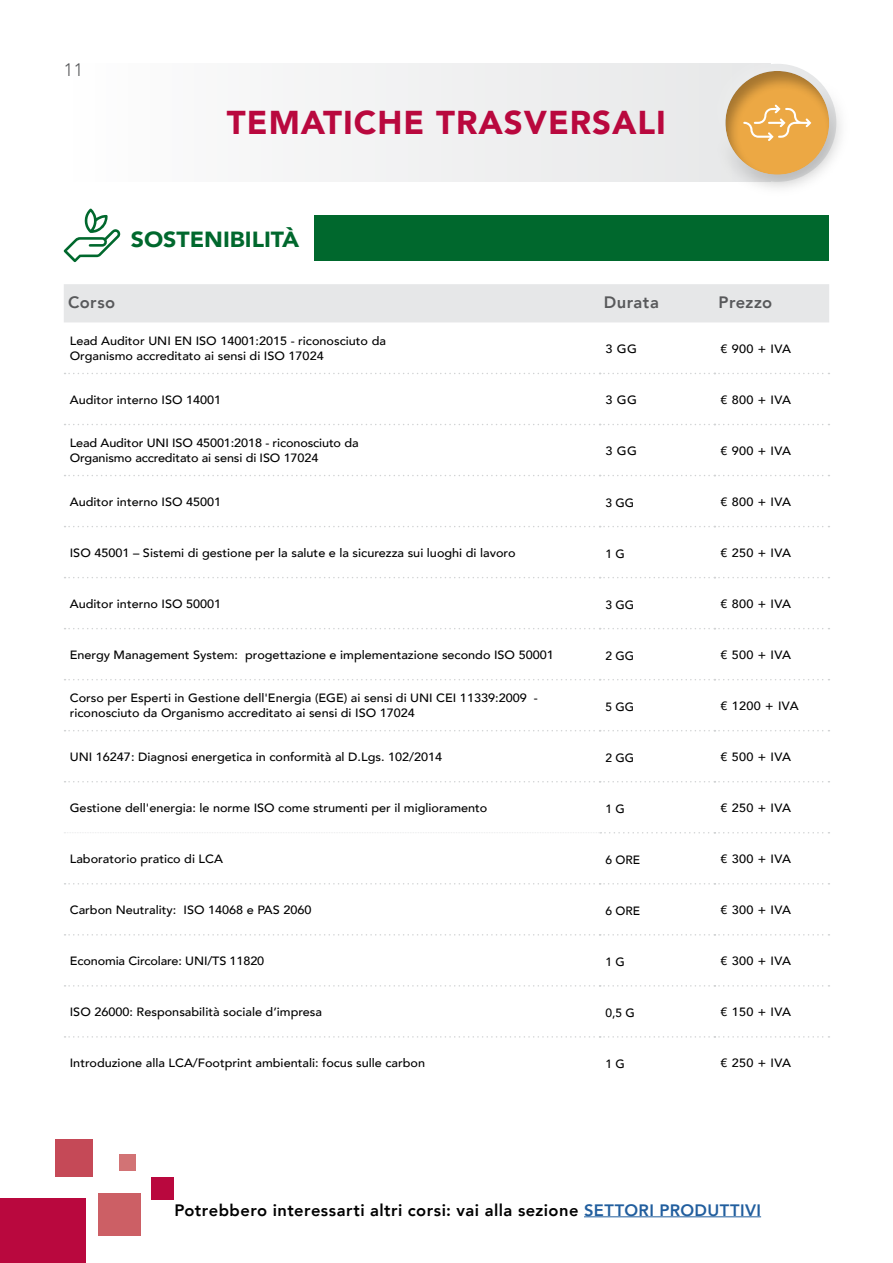
<style>
.page{position:relative;width:893px;height:1263px;background:#fff}
.page>*{position:absolute;margin:0;border:0;box-sizing:border-box;transform-origin:0 0}
.t1{font:900 33px "Avenir";letter-spacing:.03em;color:#b9083e}
.t2{font:900 21.9px "Avenir";color:#00682d;scale:1.06 1}
.t3{font:300 18px "Avenir";color:#58595b}
.t4{font:800 16.5px "Avenir";letter-spacing:.03em;color:#000}
.t5{font:800 16.5px "Avenir";letter-spacing:.03em;color:#58595b}
.t6{font:500 12px/15px "Avenir";color:#000;scale:1.05 1}
.t7{font:500 12px "Avenir";color:#000}
.s1{color:#215e9e}
</style>
<div class="page">
<div style="left:64px;top:284px;width:765px;height:38px;background:#e6e7e8"></div>
<svg style="left:65px;top:373px;width:764px;height:1px"></svg>
<svg style="left:65px;top:424px;width:764px;height:1px"></svg>
<svg style="left:65px;top:475px;width:764px;height:1px"></svg>
<svg style="left:65px;top:526px;width:764px;height:1px"></svg>
<svg style="left:65px;top:577px;width:764px;height:1px"></svg>
<svg style="left:65px;top:628px;width:764px;height:1px"></svg>
<svg style="left:65px;top:679px;width:764px;height:1px"></svg>
<svg style="left:65px;top:730px;width:764px;height:1px"></svg>
<svg style="left:65px;top:781px;width:764px;height:1px"></svg>
<svg style="left:65px;top:883px;width:764px;height:1px"></svg>
<svg style="left:65px;top:934px;width:764px;height:1px"></svg>
<svg style="left:65px;top:985px;width:764px;height:1px"></svg>
<svg style="left:65px;top:1036px;width:764px;height:2px"></svg>
<svg style="left:64px;top:832px;width:765px;height:1px"></svg>
<div style="left:305px;top:64px;width:379px;height:118px;background:#efeff0"></div>
<div style="left:684px;top:32px;width:189px;height:172px;background:#000;opacity:.3"></div>
<div style="left:315px;top:215px;width:514px;height:45px;background:#00682d"></div>
<div style="left:55px;top:1139px;width:38px;height:38px;background:#c54957"></div>
<div style="left:119px;top:1154px;width:17px;height:16px;background:#d27375"></div>
<div style="left:98px;top:1193px;width:43px;height:42px;background:#cc5f65"></div>
<div style="left:152px;top:1177px;width:22px;height:22px;background:#b9083e"></div>
<div style="left:0;top:1198px;width:85px;height:65px;background:#b9083e"></div>
<svg style="left:743px;top:104px;width:68px;height:37px"></svg>
<svg style="left:63px;top:208px;width:58px;height:54px"></svg>
<hr style="left:584px;top:1216px;width:177px;height:1px;background:#215e9e">
<h3 class="t3" style="left:64px;top:60px;width:21px">11</h3>
<h1 class="t1" style="left:227px;top:94px;width:441px">TEMATICHE TRASVERSALI</h1>
<h2 class="t2" style="left:131px;top:220px;width:160px">SOSTENIBILITÀ</h2>
<h3 class="t5" style="left:68px;top:290px;width:49px">Corso</h3>
<h3 class="t5" style="left:604px;top:290px;width:57px">Durata</h3>
<h3 class="t5" style="left:719px;top:290px;width:55px">Prezzo</h3>
<p class="t6" style="left:70px;top:333px;width:303px">Lead Auditor UNI EN ISO 14001:2015 - riconosciuto da<br>Organismo accreditato ai sensi di ISO 17024</p>
<p class="t6" style="left:606px;top:340px;width:31px">3 GG</p>
<p class="t6" style="left:720px;top:340px;width:69px">€ 900 + IVA</p>
<p class="t6" style="left:70px;top:391px;width:146px">Auditor interno ISO 14001</p>
<p class="t6" style="left:606px;top:391px;width:31px">3 GG</p>
<p class="t6" style="left:720px;top:391px;width:69px">€ 800 + IVA</p>
<p class="t6" style="left:70px;top:435px;width:277px">Lead Auditor UNI ISO 45001:2018 - riconosciuto da<br>Organismo accreditato ai sensi di ISO 17024</p>
<p class="t6" style="left:606px;top:442px;width:31px">3 GG</p>
<p class="t6" style="left:720px;top:442px;width:69px">€ 900 + IVA</p>
<p class="t6" style="left:70px;top:493px;width:146px">Auditor interno ISO 45001</p>
<p class="t7" style="left:606px;top:492px;width:30px">3 GG</p>
<p class="t6" style="left:720px;top:493px;width:69px">€ 800 + IVA</p>
<p class="t6" style="left:70px;top:544px;width:426px">ISO 45001 – Sistemi di gestione per la salute e la sicurezza sui luoghi di lavoro</p>
<p class="t7" style="left:606px;top:543px;width:21px">1 G</p>
<p class="t6" style="left:720px;top:544px;width:69px">€ 250 + IVA</p>
<p class="t6" style="left:70px;top:595px;width:146px">Auditor interno ISO 50001</p>
<p class="t7" style="left:606px;top:594px;width:30px">3 GG</p>
<p class="t6" style="left:720px;top:595px;width:69px">€ 800 + IVA</p>
<p class="t6" style="left:70px;top:646px;width:463px">Energy Management System: progettazione e implementazione secondo ISO 50001</p>
<p class="t7" style="left:606px;top:646px;width:30px">2 GG</p>
<p class="t6" style="left:720px;top:646px;width:69px">€ 500 + IVA</p>
<p class="t6" style="left:70px;top:690px;width:447px">Corso per Esperti in Gestione dell'Energia (EGE) ai sensi di UNI CEI 11339:2009 - riconosciuto da Organismo accreditato ai sensi di ISO 17024</p>
<p class="t7" style="left:606px;top:697px;width:30px">5 GG</p>
<p class="t6" style="left:720px;top:697px;width:76px">€ 1200 + IVA</p>
<p class="t6" style="left:70px;top:748px;width:356px">UNI 16247: Diagnosi energetica in conformità al D.Lgs. 102/2014</p>
<p class="t7" style="left:606px;top:748px;width:30px">2 GG</p>
<p class="t6" style="left:720px;top:748px;width:69px">€ 500 + IVA</p>
<p class="t6" style="left:70px;top:799px;width:399px">Gestione dell'energia: le norme ISO come strumenti per il miglioramento</p>
<p class="t7" style="left:606px;top:799px;width:21px">1 G</p>
<p class="t6" style="left:720px;top:799px;width:69px">€ 250 + IVA</p>
<p class="t6" style="left:70px;top:850px;width:147px">Laboratorio pratico di LCA</p>
<p class="t7" style="left:606px;top:850px;width:36px">6 ORE</p>
<p class="t6" style="left:720px;top:850px;width:69px">€ 300 + IVA</p>
<p class="t6" style="left:70px;top:901px;width:232px">Carbon Neutrality: ISO 14068 e PAS 2060</p>
<p class="t7" style="left:606px;top:901px;width:36px">6 ORE</p>
<p class="t6" style="left:720px;top:901px;width:69px">€ 300 + IVA</p>
<p class="t6" style="left:70px;top:952px;width:187px">Economia Circolare: UNI/TS 11820</p>
<p class="t7" style="left:606px;top:952px;width:21px">1 G</p>
<p class="t6" style="left:720px;top:952px;width:69px">€ 300 + IVA</p>
<p class="t6" style="left:70px;top:1004px;width:242px">ISO 26000: Responsabilità sociale d’impresa</p>
<p class="t7" style="left:606px;top:1003px;width:31px">0,5 G</p>
<p class="t6" style="left:720px;top:1004px;width:69px">€ 150 + IVA</p>
<p class="t6" style="left:70px;top:1055px;width:340px">Introduzione alla LCA/Footprint ambientali: focus sulle carbon</p>
<p class="t7" style="left:606px;top:1054px;width:21px">1 G</p>
<p class="t6" style="left:720px;top:1055px;width:69px">€ 250 + IVA</p>
<h3 class="t4" style="left:174px;top:1197px;width:588px">Potrebbero interessarti altri corsi: vai alla sezione <span class="s1">SETTORI PRODUTTIVI</span></h3>
</div>
